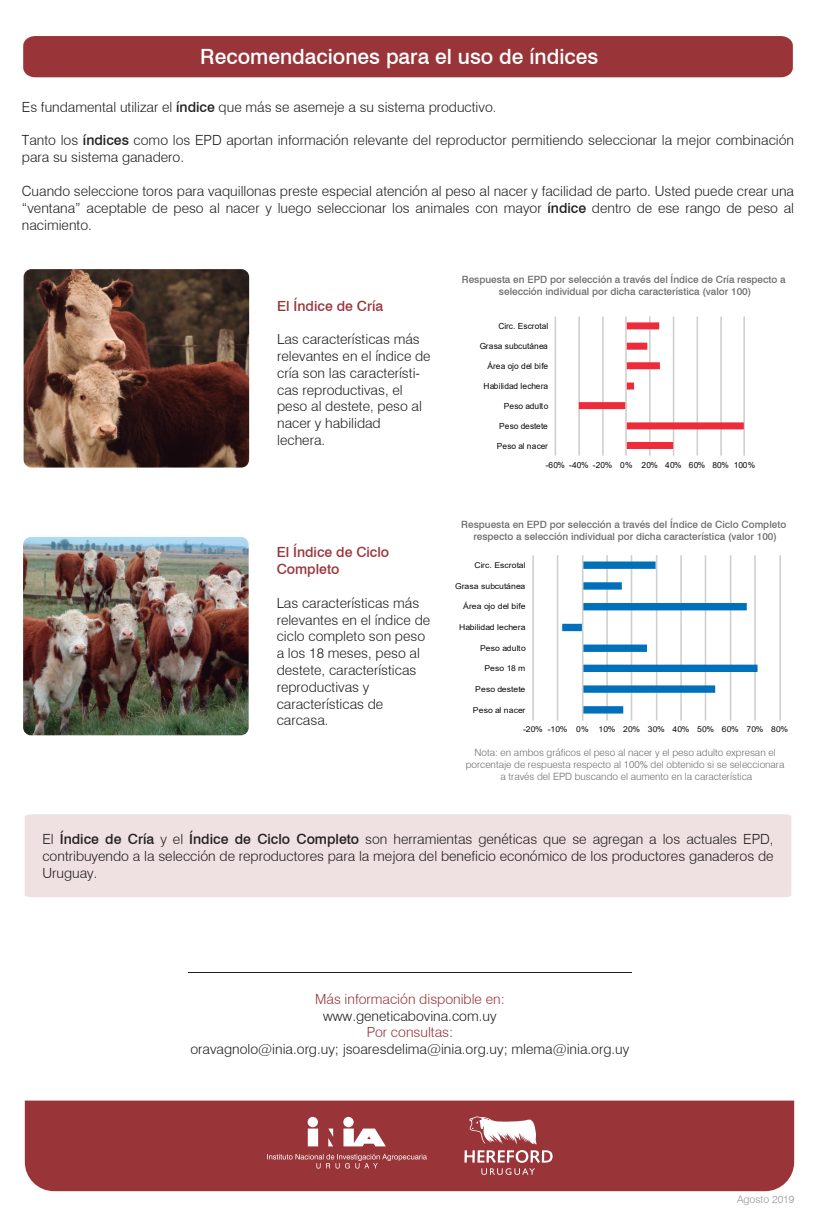
<style>
.page{position:relative;width:819px;height:1216px;background:#fff}
.page>*{position:absolute;margin:0;border:0;box-sizing:border-box;transform-origin:0 0}
.t1{font:500 21px "Swiss 721 BT";color:#fff}
.t2{font:300 14px/16.8px "Swiss 721 BT";color:#231f20}
.t3{font:300 14px "Swiss 721 BT";color:#993539}
.t4{font:500 14px/16.8px "Swiss 721 BT";color:#993539}
.t5{font:300 10.5px "Swiss 721 BT";color:#939598}
.t6{font:500 9.97px/11.9px "Swiss 721 BT";color:#6c6d70;text-align:center}
.t7{font:300 9.97px/11.9px "Swiss 721 BT";color:#6c6d70;text-align:center}
.t8{font:8.4px "Arial";color:#0c090d}
.t9{font:8.4px "Arial";letter-spacing:.025em;color:#0c090d}
.t10{font:8.05px "Arial";color:#0c090d;scale:1.07 1}
.t11{font:8.05px "Arial";letter-spacing:.025em;color:#0c090d;scale:1.07 1}
.s1{font-weight:500}
</style>
<div class="page">
<div style="left:25px;top:814px;width:766px;height:83px;background:#efe0e1"></div>
<div style="left:23px;top:36px;width:769px;height:41px;background:#993539"></div>
<div style="left:25px;top:1100px;width:769px;height:91px;background:#993539"></div>
<div style="left:789px;top:12px;width:22px;height:25px;background:#fff"></div>
<hr style="left:188px;top:971px;width:443px;height:1px;background:#231f20">
<svg style="left:464px;top:1150px;width:88px;height:12px"></svg>
<svg style="left:481px;top:1168px;width:54px;height:6px"></svg>
<svg style="left:469px;top:1116px;width:67px;height:28px"></svg>
<svg style="left:267px;top:1116px;width:160px;height:52px"></svg>
<hr style="left:743px;top:316px;width:2px;height:139px;background:#cfcfce">
<hr style="left:720px;top:316px;width:1px;height:139px;background:#cfcfce">
<hr style="left:696px;top:316px;width:2px;height:139px;background:#cfcfce">
<hr style="left:672px;top:316px;width:2px;height:139px;background:#cfcfce">
<hr style="left:649px;top:316px;width:1px;height:139px;background:#cfcfce">
<hr style="left:602px;top:316px;width:1px;height:139px;background:#cfcfce">
<hr style="left:578px;top:316px;width:2px;height:139px;background:#cfcfce">
<hr style="left:554px;top:316px;width:2px;height:139px;background:#cfcfce">
<svg style="left:578px;top:322px;width:165px;height:127px"></svg>
<hr style="left:625px;top:316px;width:1px;height:139px;background:#cfcfce">
<img style="left:24px;top:269px;width:225px;height:198px">
<img style="left:23px;top:537px;width:226px;height:198px">
<hr style="left:779px;top:555px;width:2px;height:165px;background:#cfcfce">
<hr style="left:754px;top:555px;width:1px;height:165px;background:#cfcfce">
<hr style="left:729px;top:555px;width:2px;height:165px;background:#cfcfce">
<hr style="left:704px;top:555px;width:2px;height:165px;background:#cfcfce">
<hr style="left:680px;top:555px;width:1px;height:165px;background:#cfcfce">
<hr style="left:655px;top:555px;width:2px;height:165px;background:#cfcfce">
<hr style="left:630px;top:555px;width:2px;height:165px;background:#cfcfce">
<hr style="left:606px;top:555px;width:2px;height:165px;background:#cfcfce">
<hr style="left:556px;top:555px;width:2px;height:165px;background:#cfcfce">
<hr style="left:532px;top:555px;width:2px;height:165px;background:#cfcfce">
<svg style="left:562px;top:561px;width:195px;height:152px"></svg>
<hr style="left:582px;top:555px;width:1px;height:165px;background:#cfcfce">
<h1 class="t1" style="left:200px;top:44px;width:399px">Recomendaciones para el uso de índices</h1>
<p class="t2" style="left:22px;top:98px;width:476px">Es fundamental utilizar el <span class="s1">índice</span> que más se asemeje a su sistema productivo.</p>
<p class="t2" style="left:22px;top:132px;width:773px">Tanto los <span class="s1">índices</span> como los EPD aportan información relevante del reproductor permitiendo seleccionar la mejor combinación para su sistema ganadero.</p>
<p class="t2" style="left:22px;top:182px;width:773px;text-align:justify">Cuando seleccione toros para vaquillonas preste especial atención al peso al nacer y facilidad de parto. Usted puede crear una “ventana” aceptable de peso al nacer y luego seleccionar los animales con mayor <span class="s1">índice</span> dentro de ese rango de peso al nacimiento.</p>
<p class="t4" style="left:277px;top:297px;width:107px">El Índice de Cría</p>
<p class="t2" style="left:277px;top:331px;width:155px">Las características más relevantes en el índice de cría son las característi&shy;cas reproductivas, el peso al destete, peso al nacer y habilidad lechera.</p>
<p class="t4" style="left:277px;top:544px;width:114px">El Índice de Ciclo<br>Completo</p>
<p class="t2" style="left:277px;top:594px;width:155px">Las características más relevantes en el índice de ciclo completo son peso a los 18 meses, peso al destete, características reproductivas y características de carcasa.</p>
<p class="t6" style="left:462px;top:273px;width:325px">Respuesta en EPD por selección a través del Índice de Cría respecto a selección individual por dicha característica (valor 100)</p>
<p class="t8" style="left:498px;top:320px;width:52px">Circ. Escrotal</p>
<p class="t8" style="left:479px;top:340px;width:70px">Grasa subcutánea</p>
<p class="t8" style="left:487px;top:360px;width:62px">Área ojo del bife</p>
<p class="t9" style="left:483px;top:380px;width:66px">Habilidad lechera</p>
<p class="t8" style="left:504px;top:400px;width:46px">Peso adulto</p>
<p class="t8" style="left:499px;top:420px;width:50px">Peso destete</p>
<p class="t8" style="left:497px;top:440px;width:53px">Peso al nacer</p>
<p class="t9" style="left:545px;top:459px;width:211px">-60% -40% -20% 0% 20% 40% 60% 80% 100%</p>
<p class="t6" style="left:461px;top:518px;width:326px">Respuesta en EPD por selección a través del Índice de Ciclo Completo respecto a selección individual por dicha característica (valor 100)</p>
<p class="t10" style="left:474px;top:559px;width:50px">Circ. Escrotal</p>
<p class="t10" style="left:455px;top:580px;width:67px">Grasa subcutánea</p>
<p class="t10" style="left:463px;top:601px;width:60px">Área ojo del bife</p>
<p class="t11" style="left:459px;top:621px;width:64px">Habilidad lechera</p>
<p class="t10" style="left:480px;top:642px;width:44px">Peso adulto</p>
<p class="t10" style="left:484px;top:663px;width:40px">Peso 18 m</p>
<p class="t10" style="left:475px;top:683px;width:48px">Peso destete</p>
<p class="t10" style="left:473px;top:704px;width:50px">Peso al nacer</p>
<p class="t11" style="left:523px;top:724px;width:249px">-20% -10% 0% 10% 20% 30% 40% 50% 60% 70% 80%</p>
<p class="t7" style="left:465px;top:746px;width:320px">Nota: en ambos gráficos el peso al nacer y el peso adulto expresan el porcentaje de respuesta respecto al 100% del obtenido si se seleccionara a través del EPD buscando el aumento en la característica</p>
<p class="t2" style="left:42px;top:830px;width:732px;text-align:justify">El <span class="s1">Índice de Cría</span> y el <span class="s1">Índice de Ciclo Completo</span> son herramientas genéticas que se agregan a los actuales EPD, contribuyendo a la selección de reproductores para la mejora del beneficio económico de los productores ganaderos de Uruguay.</p>
<p class="t3" style="left:315px;top:990px;width:191px">Más información disponible en:</p>
<p class="t2" style="left:323px;top:1006px;width:175px">www.geneticabovina.com.uy</p>
<p class="t3" style="left:366px;top:1023px;width:88px">Por consultas:</p>
<p class="t2" style="left:190px;top:1040px;width:440px">oravagnolo@inia.org.uy; jsoaresdelima@inia.org.uy; mlema@inia.org.uy</p>
<p class="t5" style="left:737px;top:1192px;width:59px">Agosto 2019</p>
</div>
